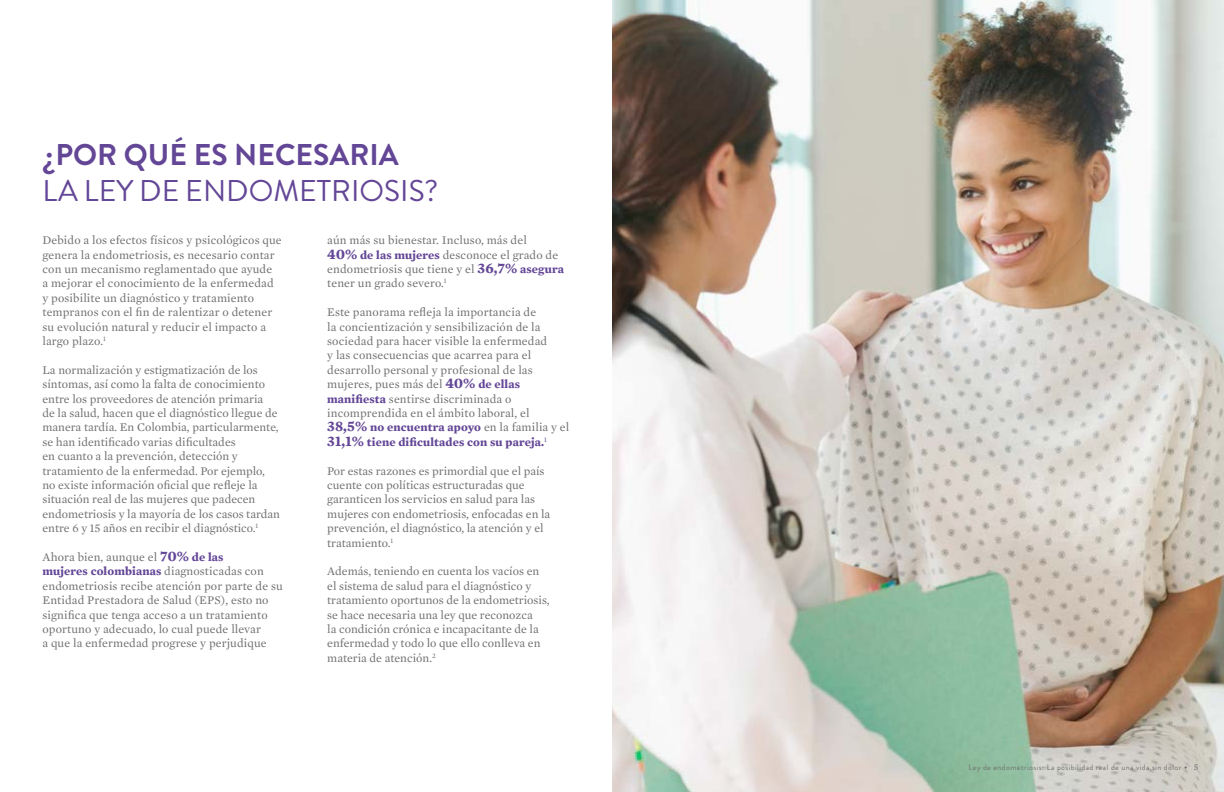
<style>
.page{position:relative;width:1224px;height:792px;background:#fff}
.page>*{position:absolute;margin:0;border:0;box-sizing:border-box;transform-origin:0 0}
.t1{font:30px "Brandon Grotesque";color:#634696}
.t2{font:700 30px "Brandon Grotesque";color:#634696}
.t3{font:12px/14.4px "Mercury Text G1";color:#706f6f}
.t4{font:9px "Mercury Text G1 Roman SC";color:#706f6f}
.t5{font:8px "Brandon Grotesque";letter-spacing:.05em;color:#727271}
.s1{font-weight:700;font-size:15px;color:#634696}
.s2{font-weight:700;color:#634696}
</style>
<div class="page">
<img style="left:612px;top:0;width:612px;height:792px">
<h1 class="t2" style="left:43px;top:134px;width:358px">¿POR QUÉ ES NECESARIA</h1>
<h1 class="t1" style="left:43px;top:170px;width:397px">LA LEY DE ENDOMETRIOSIS?</h1>
<p class="t3" style="left:43px;top:232px;width:241px">Debido a los efectos físicos y psicológicos que genera la endometriosis, es necesario contar con un mecanismo reglamentado que ayude<br>a mejorar el conocimiento de la enfermedad y posibilite un diagnóstico y tratamiento tempranos con el fin de ralentizar o detener su evolución natural y reducir el impacto a largo plazo.<sup>1</sup></p>
<p class="t3" style="left:43px;top:362px;width:239px">La normalización y estigmatización de los síntomas, así como la falta de conocimiento entre los proveedores de atención primaria<br>de la salud, hacen que el diagnóstico llegue de manera tardía. En Colombia, particularmente, se han identificado varias dificultades<br>en cuanto a la prevención, detección y tratamiento de la enfermedad. Por ejemplo, no existe información oficial que refleje la situación real de las mujeres que padecen endometriosis y la mayoría de los casos tardan entre 6 y 15 años en recibir el diagnóstico.<sup>1</sup></p>
<p class="t3" style="left:43px;top:549px;width:242px">Ahora bien, aunque el <span class="s1">70%</span> <span class="s2">de las<br>mujeres colombianas</span> diagnosticadas con endometriosis recibe atención por parte de su Entidad Prestadora de Salud (EPS), esto no significa que tenga acceso a un tratamiento oportuno y adecuado, lo cual puede llevar<br>a que la enfermedad progrese y perjudique</p>
<p class="t3" style="left:327px;top:232px;width:238px">aún más su bienestar. Incluso, más del<br><span class="s1">40%</span> <span class="s2">de las mujeres</span> desconoce el grado de endometriosis que tiene y el <span class="s1">36,7%</span> <span class="s2">asegura </span>tener un grado severo.<sup>1</sup></p>
<p class="t3" style="left:327px;top:304px;width:244px">Este panorama refleja la importancia de<br>la concientización y sensibilización de la sociedad para hacer visible la enfermedad<br>y las consecuencias que acarrea para el desarrollo personal y profesional de las mujeres, pues más del <span class="s1">40%</span> <span class="s2">de ellas manifiesta</span> sentirse discriminada o incomprendida en el ámbito laboral, el <span class="s1">38,5%</span> <span class="s2">no encuentra apoyo</span> en la familia y el <span class="s1">31,1%</span> <span class="s2">tiene dificultades con su pareja.</span><sup>1</sup></p>
<p class="t3" style="left:327px;top:463px;width:225px">Por estas razones es primordial que el país cuente con políticas estructuradas que garanticen los servicios en salud para las mujeres con endometriosis, enfocadas en la prevención, el diagnóstico, la atención y el tratamiento.<sup>1</sup></p>
<p class="t3" style="left:327px;top:564px;width:224px">Además, teniendo en cuenta los vacíos en el sistema de salud para el diagnóstico y tratamiento oportunos de la endometriosis, se hace necesaria una ley que reconozca<br>la condición crónica e incapacitante de la enfermedad y todo lo que ello conlleva en materia de atención.<sup>2</sup></p>
<p class="t5" style="left:968px;top:762px;width:215px">Ley de endometriosis: La posibilidad real de una vida sin dolor</p>
<p class="t4" style="left:1194px;top:762px;width:6px">5</p>
</div>
